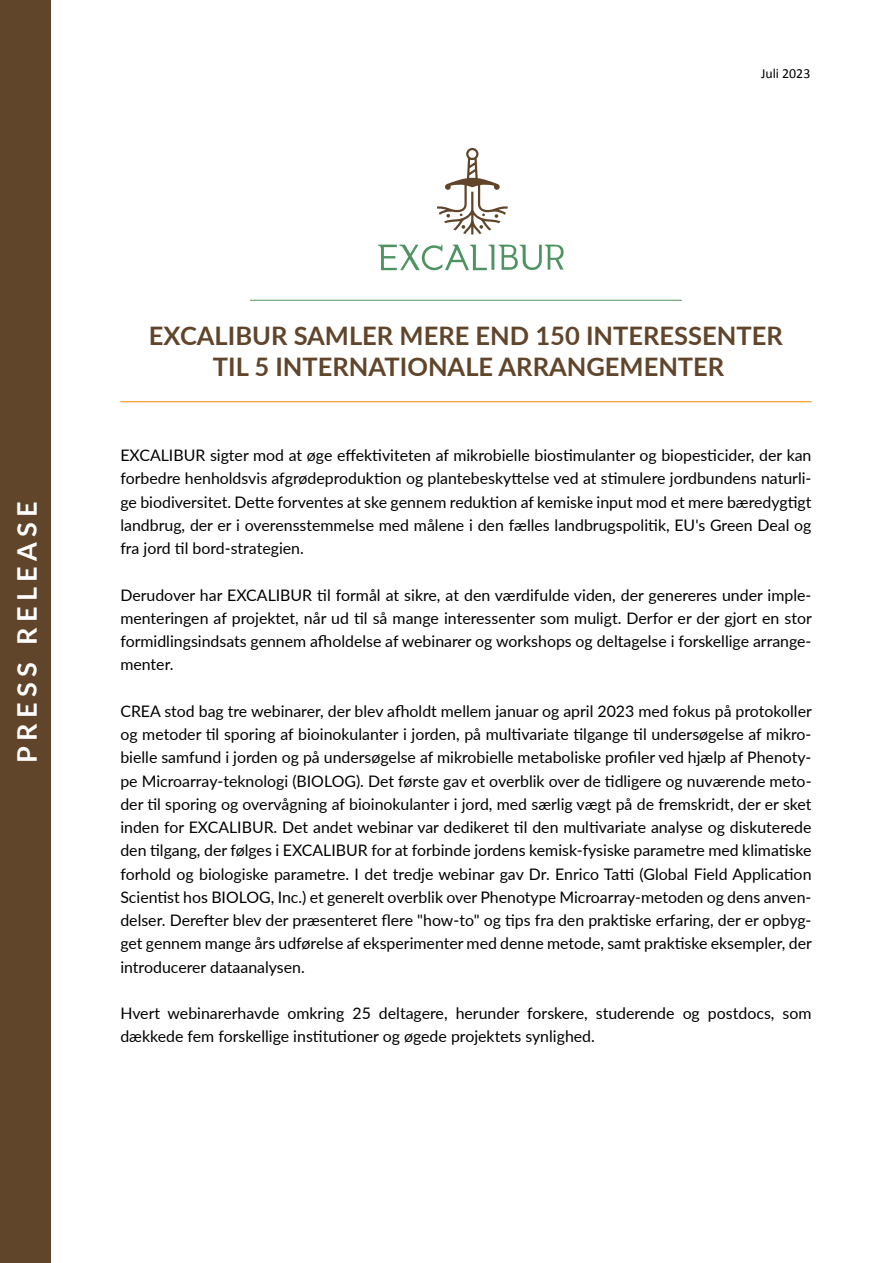
<style>
.page{position:relative;width:893px;height:1263px;background:#fff}
.page>*{position:absolute;margin:0;border:0;box-sizing:border-box;transform-origin:0 0}
.t1{font:700 27px "Lato";letter-spacing:.2em;color:#fff}
.t2{font:700 25.5px/30.6px "Lato";color:#61452b;text-align:center}
.t3{font:15.9px/23.2px "Lato";color:#000;text-align:justify}
.t4{font:13.95px "Calibri";color:#000}
</style>
<div class="page">
<div style="left:0;top:0;width:50px;height:1263px;background:#61452b"></div>
<hr style="left:120px;top:401px;width:692px;height:1px;background:#fa8900">
<hr style="left:250px;top:300px;width:432px;height:1px;background:#509363">
<svg style="left:378px;top:245px;width:186px;height:25px"></svg>
<svg style="left:437px;top:148px;width:71px;height:87px"></svg>
<p class="t4" style="left:761px;top:64px;width:51px">Juli 2023</p>
<h1 class="t1" style="left:7px;top:763px;width:264px;rotate:-90deg">PRESS RELEASE</h1>
<h2 class="t2" style="left:149px;top:319px;width:635px">EXCALIBUR SAMLER MERE END 150 INTERESSENTER<br>TIL 5 INTERNATIONALE ARRANGEMENTER</h2>
<p class="t3" style="left:120px;top:443px;width:693px">EXCALIBUR sigter mod at øge effektiviteten af mikrobielle biostimulanter og biopesticider, der kan forbedre henholdsvis afgrødeproduktion og plantebeskyttelse ved at stimulere jordbundens naturli&shy;ge biodiversitet. Dette forventes at ske gennem reduktion af kemiske input mod et mere bæredygtigt landbrug, der er i overensstemmelse med målene i den fælles landbrugspolitik, EU's Green Deal og fra jord til bord-strategien.</p>
<p class="t3" style="left:120px;top:582px;width:693px">Derudover har EXCALIBUR til formål at sikre, at den værdifulde viden, der genereres under imple&shy;menteringen af projektet, når ud til så mange interessenter som muligt. Derfor er der gjort en stor formidlingsindsats gennem afholdelse af webinarer og workshops og deltagelse i forskellige arrange&shy;menter.</p>
<p class="t3" style="left:120px;top:699px;width:693px">CREA stod bag tre webinarer, der blev afholdt mellem januar og april 2023 med fokus på protokoller og metoder til sporing af bioinokulanter i jorden, på multivariate tilgange til undersøgelse af mikro&shy;bielle samfund i jorden og på undersøgelse af mikrobielle metaboliske profiler ved hjælp af Phenoty&shy;pe Microarray-teknologi (BIOLOG). Det første gav et overblik over de tidligere og nuværende meto&shy;der til sporing og overvågning af bioinokulanter i jord, med særlig vægt på de fremskridt, der er sket inden for EXCALIBUR. Det andet webinar var dedikeret til den multivariate analyse og diskuterede den tilgang, der følges i EXCALIBUR for at forbinde jordens kemisk-fysiske parametre med klimatiske forhold og biologiske parametre. I det tredje webinar gav Dr. Enrico Tatti (Global Field Application Scientist hos BIOLOG, Inc.) et generelt overblik over Phenotype Microarray-metoden og dens anven&shy;delser. Derefter blev der præsenteret flere "how-to" og tips fra den praktiske erfaring, der er opbyg&shy;get gennem mange års udførelse af eksperimenter med denne metode, samt praktiske eksempler, der introducerer dataanalysen.</p>
<p class="t3" style="left:120px;top:1001px;width:693px">Hvert webinarerhavde omkring 25 deltagere, herunder forskere, studerende og postdocs, som dækkede fem forskellige institutioner og øgede projektets synlighed.</p>
</div>
